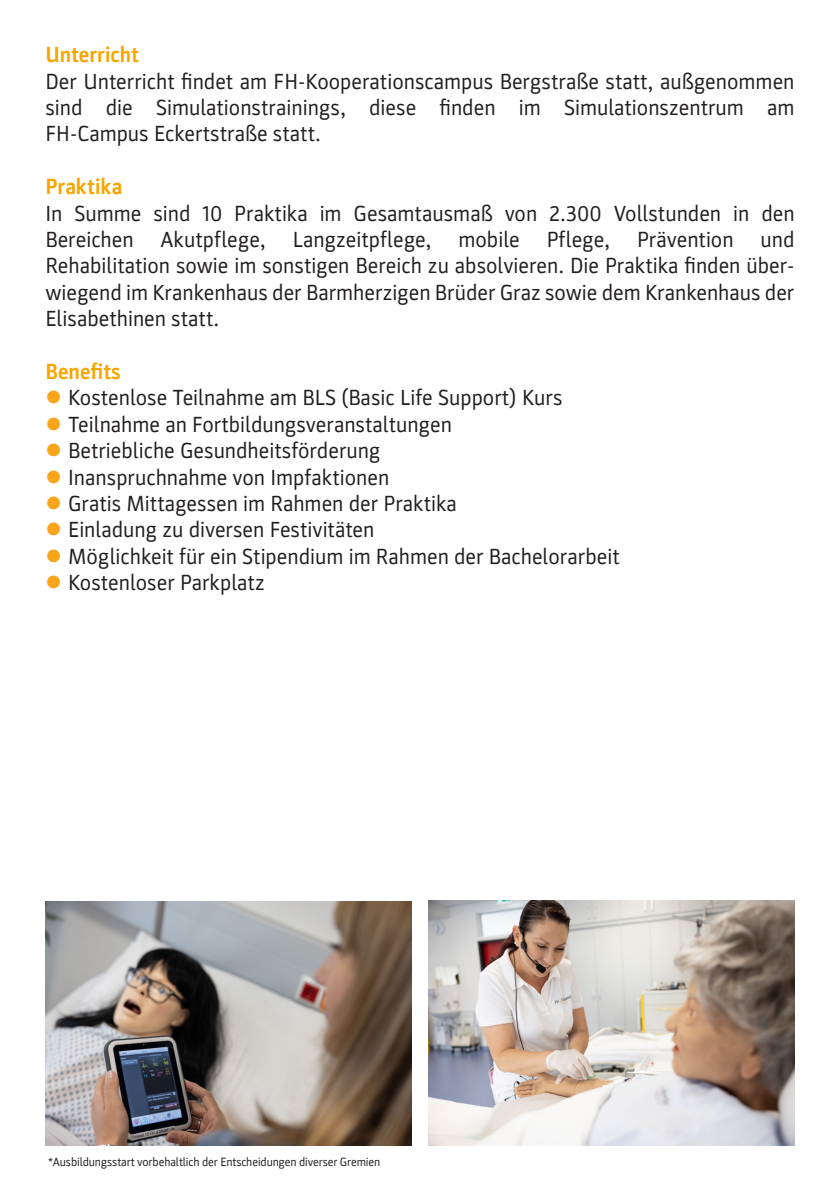
<style>
.page{position:relative;width:840px;height:1191px;background:#fff}
.page>*{position:absolute;margin:0;border:0;box-sizing:border-box;transform-origin:0 0}
.t1{font:22px/26.4px "Parka";color:#231f20;text-align:justify}
.t2{font:700 22px "Parka";color:#f7a600}
.Fließtext_Parka{font:12px "Parka";letter-spacing:-.01em;color:#231f20}
.s1{color:#f9a51b}
</style>
<div class="page">
<img style="left:45px;top:901px;width:366px;height:244px">
<img style="left:428px;top:900px;width:366px;height:245px">
<p class="t2" style="left:45px;top:42px;width:95px">Unterricht</p>
<p class="t1" style="left:45px;top:68px;width:750px">Der Unterricht findet am FH-Kooperationscampus Bergstraße statt, außgenommen sind die Simulationstrainings, diese finden im Simulationszentrum am FH-Campus Eckertstraße statt.</p>
<p class="t2" style="left:45px;top:174px;width:78px">Praktika</p>
<p class="t1" style="left:45px;top:200px;width:750px">In Summe sind 10 Praktika im Gesamtausmaß von 2.300 Vollstunden in den Bereichen Akutpflege, Langzeitpflege, mobile Pflege, Prävention und Rehabilitation sowie im sonstigen Bereich zu absolvieren. Die Praktika finden über&shy;wiegend im Krankenhaus der Barmherzigen Brüder Graz sowie dem Krankenhaus der Elisabethinen statt.</p>
<p class="t2" style="left:45px;top:359px;width:77px">Benefits</p>
<p class="t1" style="left:45px;top:385px;width:518px"><span class="s1">●</span> Kostenlose Teilnahme am BLS (Basic Life Support) Kurs</p>
<p class="t1" style="left:45px;top:411px;width:408px"><span class="s1">●</span> Teilnahme an Fortbildungsveranstaltungen</p>
<p class="t1" style="left:45px;top:437px;width:336px"><span class="s1">●</span> Betriebliche Gesundheitsförderung</p>
<p class="t1" style="left:45px;top:464px;width:345px"><span class="s1">●</span> Inanspruchnahme von Impfaktionen</p>
<p class="t1" style="left:45px;top:490px;width:413px"><span class="s1">●</span> Gratis Mittagessen im Rahmen der Praktika</p>
<p class="t1" style="left:45px;top:517px;width:330px"><span class="s1">●</span> Einladung zu diversen Festivitäten</p>
<p class="t1" style="left:45px;top:543px;width:575px"><span class="s1">●</span> Möglichkeit für ein Stipendium im Rahmen der Bachelorarbeit</p>
<p class="t1" style="left:45px;top:569px;width:221px"><span class="s1">●</span> Kostenloser Parkplatz</p>
<p class="Fließtext_Parka" style="left:48px;top:1155px;width:334px">*Ausbildungsstart vorbehaltlich der Entscheidungen diverser Gremien</p>
</div>
